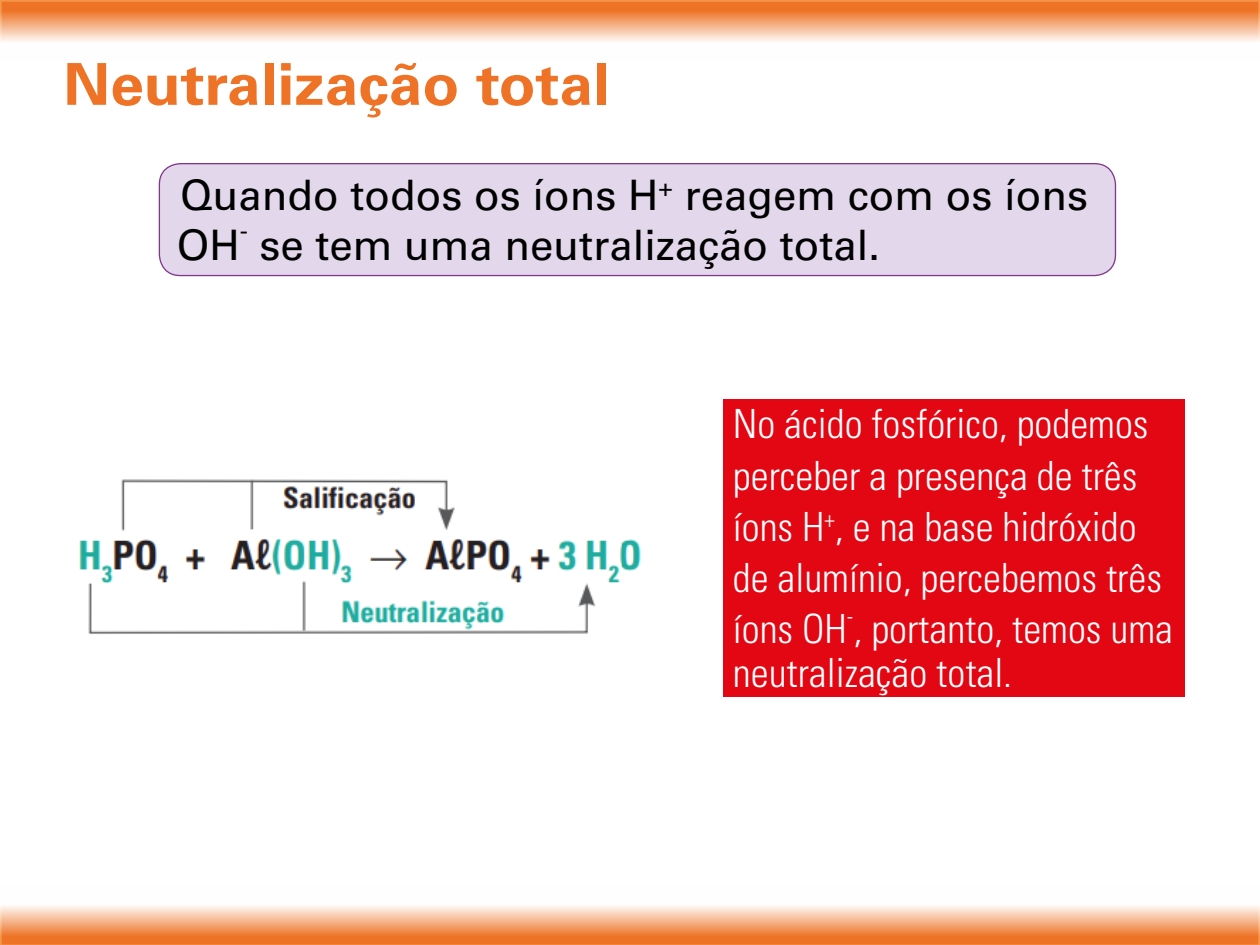
<style>
.page{position:relative;width:1260px;height:945px;background:#fff}
.page>*{position:absolute;margin:0;border:0;box-sizing:border-box;transform-origin:0 0}
.t1{font:700 57.75px "Univers LT Std";color:#ee7326;scale:1.05 1}
.t2{font:42px/50.4px "Univers LT Std";color:#000}
.t3{font:300 condensed 40.25px/51.1px "Univers LT Std";color:#fff}
.t4{font:24.5px "Univers LT Std";color:#000}
.t5{font:300 condensed 23.45px "Univers LT Std";color:#fff}
</style>
<div class="page">
<svg style="left:0;top:0;width:1260px;height:42px;background:#f4a675"></svg>
<svg style="left:0;top:906px;width:1260px;height:39px;background:#f4a676"></svg>
<div style="left:159px;top:164px;width:956px;height:112px;background:#e3d7eb;border-radius:21px"></div>
<div style="left:159px;top:163px;width:957px;height:113px;border:1px solid #82368c;border-radius:21px"></div>
<img style="left:79px;top:479px;width:562px;height:155px">
<div style="left:723px;top:399px;width:461px;height:298px;background:#e30613"></div>
<h1 class="t1" style="left:63px;top:51px;width:522px">Neutralização total</h1>
<p class="t2" style="left:177px;top:170px;width:913px">Quando todos os íons H<sup>+</sup> reagem com os íons<br>OH</p>
<p class="t4" style="left:240px;top:216px;width:10px">-</p>
<p class="t2" style="left:260px;top:220px;width:622px">se tem uma neutralização total.</p>
<p class="t3" style="left:733px;top:399px;width:442px">No ácido fosfórico, podemos perceber a presença de três íons H<sup>+</sup>, e na base hidróxido de alumínio, percebemos três íons OH , portanto, temos uma</p>
<p class="t5" style="left:847px;top:602px;width:8px">-</p>
<p class="t3" style="left:733px;top:647px;width:281px">neutralização total.</p>
</div>
